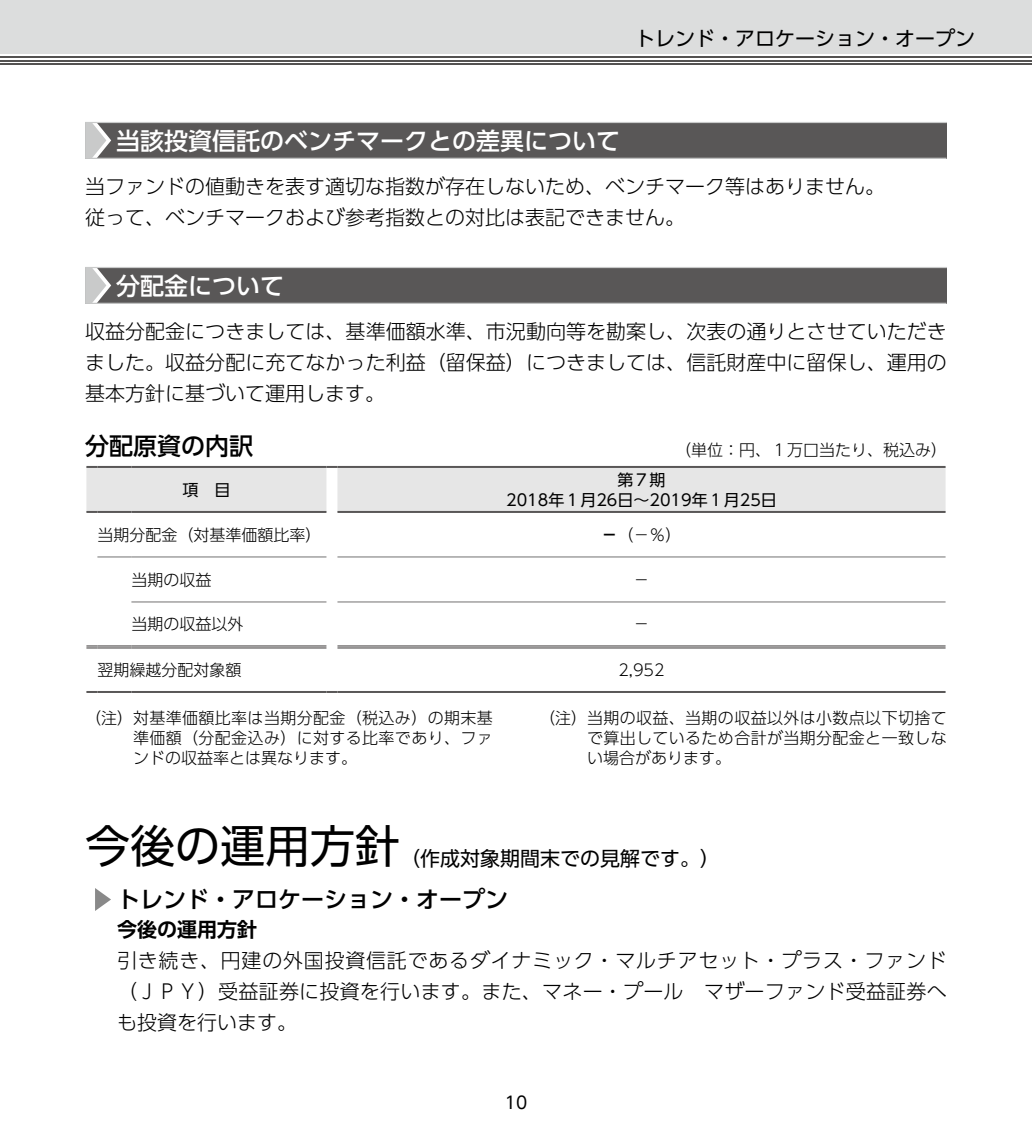
<style>
.page{position:relative;width:1032px;height:1134px;background:#fff}
.page>*{position:absolute;margin:0;border:0;box-sizing:border-box;transform-origin:0 0}
.t1{font:45px "UD Shin Go Pro";color:#000}
.t2{font:500 24px "UD Shin Go Pro";color:#fff}
.t3{font:500 24px "UD Shin Go Pro";color:#000}
.t4{font:500 23px "UD Shin Go Pro";color:#000}
.t5{font:300 20px/31px "UD Shin Go Pro";color:#000;text-align:justify}
.t6{font:20px "UD Shin Go Pro";color:#000}
.t7{font:700 20px "UD Shin Go Pro De";color:#000}
.t8{font:17px "UD Shin Go Pro";color:#000}
.t9{font:300 16px/20px "UD Shin Go Pro";letter-spacing:.025em;color:#000;text-align:justify}
.t10{font:300 16px "UD Shin Go Pro";color:#000}
.t11{font:16px/20px "UD Shin Go Pro";color:#000;text-align:center}
.s1{font-family:"UD Shin Go Pro De";font-weight:700}
</style>
<div class="page">
<div style="left:0;top:0;width:1032px;height:54px;background:#dcdddd"></div>
<hr style="left:0;top:63px;width:1032px;height:2px;background:#545251">
<hr style="left:0;top:60px;width:1032px;height:1px;background:#545251">
<hr style="left:0;top:56px;width:1032px;height:2px;background:#545251">
<div style="left:85px;top:267px;width:862px;height:36px;background:#595757"></div>
<hr style="left:85px;top:303px;width:861px;height:1px;background:#c9caca">
<hr style="left:85px;top:267px;width:862px;height:1px;background:#c9caca">
<svg style="left:85px;top:268px;width:26px;height:35px"></svg>
<hr style="left:337px;top:557px;width:608px;height:1px;background:#727171">
<hr style="left:337px;top:602px;width:608px;height:1px;background:#727171">
<hr style="left:131px;top:557px;width:195px;height:1px;background:#727171">
<hr style="left:131px;top:602px;width:195px;height:1px;background:#727171">
<hr style="left:97px;top:557px;width:34px;height:1px;background:#727171">
<div style="left:86px;top:466px;width:859px;height:47px;background:#e6e6e6"></div>
<hr style="left:97px;top:511px;width:34px;height:2px;background:#595757">
<hr style="left:131px;top:511px;width:195px;height:2px;background:#595757">
<hr style="left:337px;top:511px;width:608px;height:2px;background:#595757">
<svg style="left:86px;top:691px;width:11px;height:2px"></svg>
<hr style="left:97px;top:691px;width:34px;height:2px;background:#595757">
<hr style="left:131px;top:691px;width:195px;height:2px;background:#595757">
<svg style="left:326px;top:691px;width:11px;height:2px"></svg>
<hr style="left:337px;top:691px;width:608px;height:2px;background:#595757">
<svg style="left:86px;top:645px;width:11px;height:3px"></svg>
<hr style="left:97px;top:645px;width:34px;height:1px;background:#595757">
<hr style="left:97px;top:647px;width:34px;height:1px;background:#595757">
<hr style="left:131px;top:645px;width:195px;height:1px;background:#595757">
<hr style="left:131px;top:647px;width:195px;height:1px;background:#595757">
<hr style="left:337px;top:645px;width:608px;height:1px;background:#595757">
<hr style="left:337px;top:647px;width:608px;height:1px;background:#595757">
<svg style="left:95px;top:888px;width:16px;height:23px"></svg>
<div style="left:85px;top:122px;width:862px;height:36px;background:#595757"></div>
<hr style="left:85px;top:158px;width:861px;height:1px;background:#c9caca">
<hr style="left:85px;top:122px;width:862px;height:1px;background:#c9caca">
<svg style="left:85px;top:123px;width:26px;height:35px"></svg>
<p class="t6" style="left:635px;top:22px;width:341px">トレンド・アロケーション・オープン</p>
<p class="t2" style="left:116px;top:121px;width:505px">当該投資信託のベンチマークとの差異について</p>
<p class="t5" style="left:85px;top:170px;width:801px">当ファンドの値動きを表す適切な指数が存在しないため、ベンチマーク等はありません。従って、ベンチマークおよび参考指数との対比は表記できません。</p>
<p class="t2" style="left:116px;top:266px;width:169px">分配金について</p>
<p class="t5" style="left:85px;top:315px;width:863px">収益分配金につきましては、基準価額水準、市況動向等を勘案し、次表の通りとさせていただきました。収益分配に充てなかった利益（留保益）につきましては、信託財産中に留保し、運用の基本方針に基づいて運用します。</p>
<p class="t3" style="left:85px;top:426px;width:169px">分配原資の内訳</p>
<p class="t10" style="left:675px;top:437px;width:273px">（単位：円、１万口当たり、税込み）</p>
<p class="t11" style="left:182px;top:479px;width:49px">項　目</p>
<p class="t11" style="left:506px;top:469px;width:272px">第７期<br>2018年１月26日～2019年１月25日</p>
<p class="t10" style="left:97px;top:522px;width:225px">当期分配金（対基準価額比率）</p>
<p class="t9" style="left:601px;top:524px;width:81px"><span class="s1">－</span>（－％）</p>
<p class="t9" style="left:131px;top:569px;width:81px">当期の収益</p>
<p class="t9" style="left:633px;top:569px;width:17px">－</p>
<p class="t10" style="left:131px;top:611px;width:113px">当期の収益以外</p>
<p class="t9" style="left:633px;top:613px;width:17px">－</p>
<p class="t10" style="left:97px;top:657px;width:145px">翌期繰越分配対象額</p>
<p class="t9" style="left:618px;top:659px;width:48px">2,952</p>
<p class="t9" style="left:133px;top:707px;width:361px;text-indent:-48px">（注）対基準価額比率は当期分配金（税込み）の期末基準価額（分配金込み）に対する比率であり、ファンドの収益率とは異なります。</p>
<p class="t9" style="left:587px;top:707px;width:361px;text-indent:-48px">（注）当期の収益、当期の収益以外は小数点以下切捨てで算出しているため合計が当期分配金と一致しない場合があります。</p>
<h1 class="t1" style="left:85px;top:809px;width:316px">今後の運用方針</h1>
<p class="t6" style="left:400px;top:842px;width:321px">（作成対象期間末での見解です。）</p>
<p class="t4" style="left:117px;top:881px;width:392px">トレンド・アロケーション・オープン</p>
<p class="t7" style="left:117px;top:913px;width:141px">今後の運用方針</p>
<p class="t5" style="left:117px;top:944px;width:831px">引き続き、円建の外国投資信託であるダイナミック・マルチアセット・プラス・ファンド（ＪＰＹ）受益証券に投資を行います。また、マネー・プール　マザーファンド受益証券へも投資を行います。</p>
<p class="t8" style="left:505px;top:1089px;width:24px">10</p>
</div>
